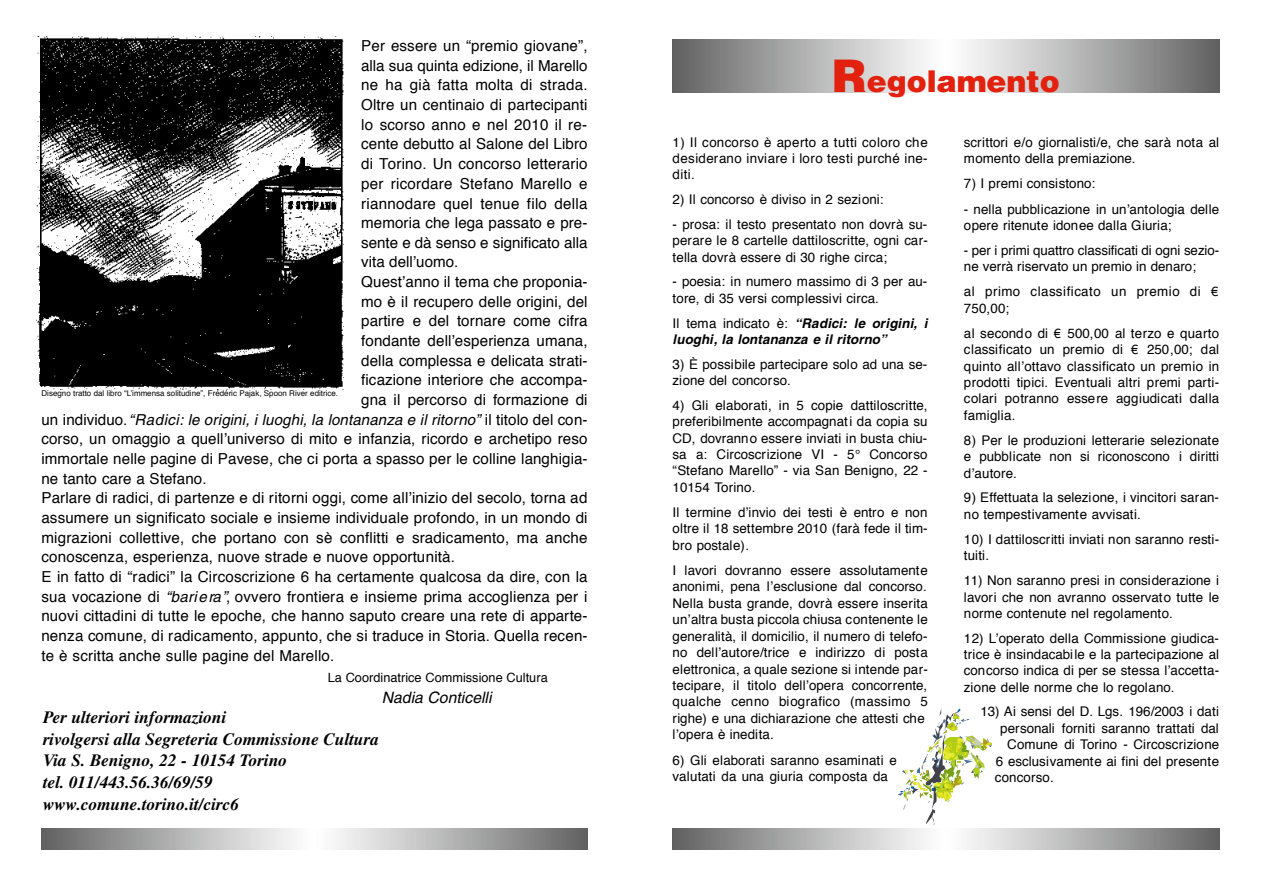
<style>
.page{position:relative;width:1263px;height:893px;background:#fff}
.page>*{position:absolute;margin:0;border:0;box-sizing:border-box;transform-origin:0 0}
.t1{font:900 30px "Helvetica";color:#e2220f}
.t2{font:italic 700 17.25px/21.8px "Times";color:#000}
.t3{font:italic 15.75px "Helvetica";color:#000}
.t4{font:15.15px "Helvetica";letter-spacing:.01em;color:#000}
.t5{font:italic 15.15px "Helvetica";letter-spacing:.005em;color:#000}
.t6{font:13.35px/16.4px "Helvetica";color:#000}
.t7{font:italic 700 13.35px/16.2px "Helvetica";color:#000}
.t8{font:13.35px/16.2px "Helvetica";letter-spacing:.035em;color:#000}
.t9{font:12.75px "Helvetica";color:#000}
.t10{font:7.95px "Helvetica";color:#000}
.s1{font-style:normal}
.s2{font-style:italic}
.s3{font-size:45px}
.s4{font-weight:400;font-style:normal}
.s5{font-family:"Andale Mono"}
</style>
<div class="page">
<img style="left:41px;top:828px;width:547px;height:21px">
<img style="left:673px;top:828px;width:546px;height:21px">
<img style="left:673px;top:40px;width:546px;height:52px">
<svg style="left:898px;top:708px;width:94px;height:117px"></svg>
<img style="left:37px;top:37px;width:306px;height:352px">
<p class="t4" style="left:361px;top:39px;width:228px">Per essere un “premio giovane”,</p>
<p class="t4" style="left:361px;top:59px;width:228px">alla sua quinta edizione, il Marello</p>
<p class="t4" style="left:361px;top:79px;width:228px">ne ha già fatta molta di strada.</p>
<p class="t4" style="left:361px;top:98px;width:228px">Oltre un centinaio di partecipanti</p>
<p class="t4" style="left:361px;top:118px;width:227px">lo scorso anno e nel 2010 il re-</p>
<p class="t4" style="left:361px;top:138px;width:228px">cente debutto al Salone del Libro</p>
<p class="t4" style="left:361px;top:158px;width:228px">di Torino. Un concorso letterario</p>
<p class="t4" style="left:361px;top:177px;width:228px">per ricordare Stefano Marello e</p>
<p class="t4" style="left:361px;top:197px;width:228px">riannodare quel tenue filo della</p>
<p class="t4" style="left:361px;top:216px;width:228px">memoria che lega passato e pre-</p>
<p class="t4" style="left:361px;top:236px;width:228px">sente e dà senso e significato alla</p>
<p class="t4" style="left:361px;top:255px;width:99px">vita dell’uomo.</p>
<p class="t4" style="left:361px;top:275px;width:228px">Quest’anno il tema che proponia-</p>
<p class="t4" style="left:361px;top:295px;width:228px">mo è il recupero delle origini, del</p>
<p class="t4" style="left:361px;top:314px;width:228px">partire e del tornare come cifra</p>
<p class="t4" style="left:361px;top:334px;width:228px">fondante dell’esperienza umana,</p>
<p class="t4" style="left:361px;top:354px;width:228px">della complessa e delicata strati-</p>
<p class="t4" style="left:361px;top:374px;width:228px">ficazione interiore che accompa-</p>
<p class="t4" style="left:361px;top:393px;width:228px">gna il percorso di formazione di</p>
<p class="t5" style="left:42px;top:414px;width:548px"><span class="s1">un individuo.</span> “R a d ic i: le origini, i luoghi, la lontananza e il rito rn o ” <span class="s1">il titolo del con-</span></p>
<p class="t4" style="left:42px;top:433px;width:547px">corso, un omaggio a quell’universo di mito e infanzia, ricordo e archetipo reso</p>
<p class="t4" style="left:42px;top:452px;width:548px">immortale nelle pagine di Pavese, che ci porta a spasso per le colline langhigia-</p>
<p class="t4" style="left:42px;top:472px;width:167px">ne tanto care a Stefano.</p>
<p class="t4" style="left:42px;top:491px;width:547px">Parlare di radici, di partenze e di ritorni oggi, come all’inizio del secolo, torna ad</p>
<p class="t4" style="left:42px;top:511px;width:548px">assumere un significato sociale e insieme individuale profondo, in un mondo di</p>
<p class="t4" style="left:42px;top:531px;width:547px">migrazioni collettive, che portano con sè conflitti e sradicamento, ma anche</p>
<p class="t4" style="left:42px;top:550px;width:415px">conoscenza, esperienza, nuove strade e nuove opportunità.</p>
<p class="t4" style="left:42px;top:570px;width:548px">E in fatto di “radici” la Circoscrizione 6 ha certamente qualcosa da dire, con la</p>
<p class="t4" style="left:42px;top:590px;width:547px">sua vocazione di <span class="s2">“b a ri e ra ”</span>, ovvero frontiera e insieme prima accoglienza per i</p>
<p class="t4" style="left:42px;top:609px;width:548px">nuovi cittadini di tutte le epoche, che hanno saputo creare una rete di apparte-</p>
<p class="t4" style="left:42px;top:629px;width:548px">nenza comune, di radicamento, appunto, che si traduce in Storia. Quella recen-</p>
<p class="t4" style="left:42px;top:649px;width:294px">te è scritta anche sulle pagine del Marello.</p>
<p class="t9" style="left:328px;top:671px;width:221px">La Coordinatrice Commissione Cultura</p>
<p class="t3" style="left:382px;top:691px;width:111px">Nadia Conticelli</p>
<p class="t10" style="left:42px;top:390px;width:298px">Disegno tratto dal libro “L’immensa solitudine”, Frédéric Pajak, Spoon River editrice.</p>
<p class="t2" style="left:43px;top:707px;width:338px">Per ulteriori informazioni<br>rivolgersi alla Segreteria Commissione Cultura Via S. Benigno, 22 - 10154 Torino<br>tel. 011/443.56.36/69/59 www.comune.torino.it/circ6</p>
<h1 class="t1" style="left:832px;top:71px;width:230px"><span class="s3">R</span>egolamento</h1>
<p class="t6" style="left:673px;top:135px;width:257px;text-align:justify">1) Il concorso è aperto a tutti coloro che desiderano inviare i loro testi purché ine&shy;d iti.</p>
<p class="t6" style="left:673px;top:192px;width:212px">2) Il concorso è diviso in 2 sezioni:</p>
<p class="t6" style="left:673px;top:217px;width:257px;text-align:justify">- prosa: il testo presentato non dovrà su&shy;perare le 8 cartelle dattiloscritte, ogni car&shy;tella dovrà essere di 30 righe circa;</p>
<p class="t6" style="left:673px;top:274px;width:256px">- poesia: in numero massimo di 3 per au&shy;tore, di 35 versi complessivi circa.</p>
<p class="t7" style="left:673px;top:316px;width:256px"><span class="s4">Il tema indicato è:</span> “Radici: le origini, i luoghi, la lontananza e il ritorno”</p>
<p class="t6" style="left:673px;top:357px;width:256px">3) È possibile partecipare solo ad una se&shy;zione del concorso.</p>
<p class="t6" style="left:673px;top:398px;width:257px;text-align:justify">4) Gli elaborati, in 5 copie dattiloscritte, preferibilmente accompagnati da copia su CD, dovranno essere inviati in busta chiu&shy;sa a: Circoscrizione VI - 5° Concorso “Stefano Marello” - via San Benigno, 22 - 10154 To rin o .</p>
<p class="t6" style="left:673px;top:505px;width:256px;text-align:justify">Il termine d’invio dei testi è entro e non oltre il 18 settembre 2010 (farà fede il tim&shy;bro postale).</p>
<p class="t6" style="left:673px;top:563px;width:257px">I lavori dovranno essere assolutamente anonimi, pena l’esclusione dal concorso.<br>Nella busta grande, dovrà essere inserita un’altra busta piccola chiusa contenente le generalità, il domicilio, il numero di telefo&shy;no dell’autore/trice e indirizzo di posta elettronica, a quale sezione si intende par&shy;tecipare, il titolo dell’opera concorrente, qualche cenno biografico (massimo 5 righe) e una dichiarazione che attesti che l’opera è inedita.</p>
<p class="t6" style="left:673px;top:753px;width:226px">6) Gli elaborati saranno esaminati e valutati da una giuria composta da</p>
<p class="t6" style="left:964px;top:135px;width:257px">scrittori e/o giornalisti/e, che sarà nota al momento della premiazione.</p>
<p class="t6" style="left:964px;top:177px;width:133px">7) I premi consistono:</p>
<p class="t6" style="left:964px;top:202px;width:257px">- nella pubblicazione in un’antologia delle opere ritenute idonee dalla Giuria;</p>
<p class="t6" style="left:964px;top:243px;width:257px">- per i primi quattro classificati di ogni sezio&shy;ne verrà riservato un premio in denaro;</p>
<p class="t8" style="left:964px;top:285px;width:257px">al primo classificato un premio di <span class="s5">€<br></span>7 5 0 ,0 0 ;</p>
<p class="t6" style="left:964px;top:326px;width:257px;text-align:justify">al secondo di <span class="s5">€</span> 500,00 al terzo e quarto classificato un premio di <span class="s5">€</span> 250,00; dal quinto all’ottavo classificato un premio in prodotti tipici. Eventuali altri premi parti&shy;colari potranno essere aggiudicati dalla fa m ig lia .</p>
<p class="t6" style="left:964px;top:433px;width:257px;text-align:justify">8) Per le produzioni letterarie selezionate e pubblicate non si riconoscono i diritti d ’a u to re .</p>
<p class="t6" style="left:964px;top:490px;width:257px">9) Effettuata la selezione, i vincitori saran&shy;no tempestivamente avvisati.</p>
<p class="t6" style="left:964px;top:532px;width:257px">10) I dattiloscritti inviati non saranno resti&shy;tu iti.</p>
<p class="t6" style="left:964px;top:573px;width:257px;text-align:justify">11) Non saranno presi in considerazione i lavori che non avranno osservato tutte le norme contenute nel regolamento.</p>
<p class="t6" style="left:964px;top:630px;width:257px;text-align:justify">12) L’operato della Commissione giudica&shy;trice è insindacabile e la partecipazione al concorso indica di per se stessa l’accetta&shy;zione delle norme che lo regolano.</p>
<p class="t6" style="left:980px;top:704px;width:240px">13) Ai sensi del D. Lgs. 196/2003 i dati</p>
<p class="t6" style="left:1000px;top:721px;width:220px">personali forniti saranno trattati dal</p>
<p class="t6" style="left:1007px;top:737px;width:214px">Comune di Torino - Circoscrizione</p>
<p class="t6" style="left:996px;top:754px;width:225px">6 esclusivamente ai fini del presente</p>
<p class="t6" style="left:995px;top:770px;width:61px">c o n c o rs o .</p>
</div>
